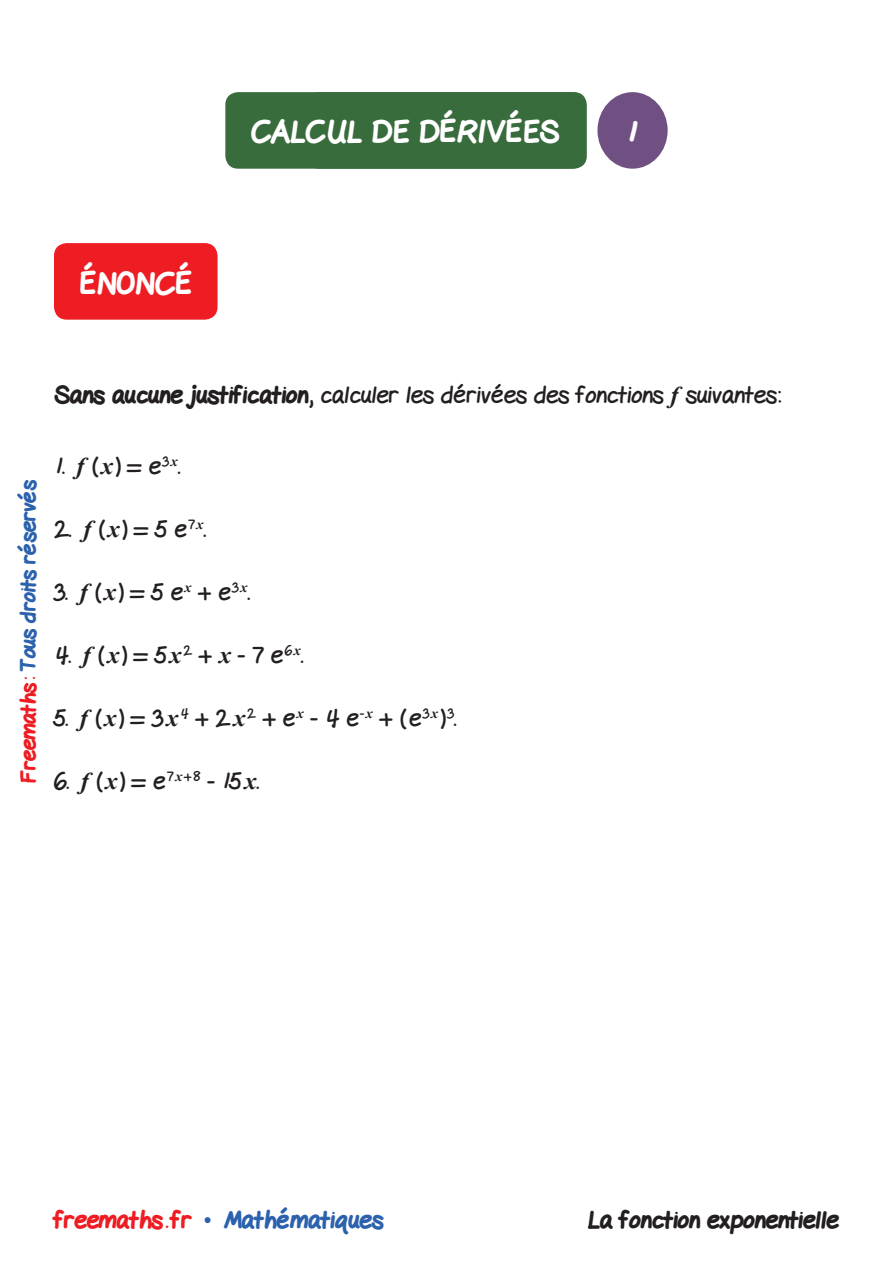
<style>
.page{position:relative;width:893px;height:1263px;background:#fff}
.page>*{position:absolute;margin:0;border:0;box-sizing:border-box;transform-origin:0 0}
.Titre{font:800 30px "Gel Pen";color:#fff}
.Texte-Enoncé{font:24px "Gel Pen";color:#231f20}
.t1{font:800 24px "Gel Pen";color:#2c62ad}
.t2{font:800 24px "Gel Pen";color:#231f20}
.t3{font:800 21px "Gel Pen";letter-spacing:-.01em;color:#2c62ad}
.s1{font-weight:800}
.s2{font-family:"Times New Roman";font-weight:700;font-style:italic}
.s3{color:#ee1d23}
.s4{font-family:"Times New Roman";font-weight:400}
</style>
<div class="page">
<div style="left:54px;top:243px;width:164px;height:77px;background:#ee1d23;border-radius:13px"></div>
<div style="left:225px;top:92px;width:360px;height:77px;background:#386c3d;border-radius:13px"></div>
<div style="left:597px;top:92px;width:71px;height:77px;background:#704f83;border-radius:50%"></div>
<p class="Titre" style="left:251px;top:109px;width:310px">CALCUL DE DÉRIVÉES</p>
<p class="Titre" style="left:626px;top:109px;width:12px">1</p>
<p class="Titre" style="left:406px;top:109px;width:83px">TITRE</p>
<p class="Titre" style="left:80px;top:260px;width:114px">ÉNONCÉ</p>
<p class="Texte-Enoncé" style="left:54px;top:375px;width:729px"><span class="s1">Sans aucune justification</span>, calculer les dérivées des fonctions <span class="s2">f</span> suivantes:</p>
<p class="t3" style="left:12px;top:783px;width:305px;rotate:-90deg"><span class="s3">Freemaths:</span> Tous droits réservés</p>
<p class="Texte-Enoncé" style="left:54px;top:446px;width:128px">1. <span class="s2">f</span> (<span class="s2">x</span>) = e<sup>3</sup><sup>x</sup>.</p>
<p class="Texte-Enoncé" style="left:54px;top:509px;width:153px">2. <span class="s2">f</span> (<span class="s2">x</span>) = 5 e<sup>7</sup><sup>x</sup>.</p>
<p class="Texte-Enoncé" style="left:54px;top:572px;width:197px">3. <span class="s2">f</span> (<span class="s2">x</span>) = 5 e<sup>x</sup> + e<sup>3</sup><sup>x</sup>.</p>
<p class="Texte-Enoncé" style="left:54px;top:635px;width:251px">4. <span class="s2">f</span> (<span class="s2">x</span>) = 5<span class="s2">x</span><sup>2</sup> + <span class="s2">x</span> - 7 e<sup>6</sup><sup>x</sup>.</p>
<p class="Texte-Enoncé" style="left:54px;top:698px;width:404px">5. <span class="s2">f</span> (<span class="s2">x</span>) = 3<span class="s2">x</span><sup>4</sup> + 2<span class="s2">x</span><sup>2</sup> + e<sup>x</sup> - 4 e<sup>-</sup><sup>x</sup> + (e<sup>3</sup><sup>x</sup>)<sup>3</sup>.</p>
<p class="Texte-Enoncé" style="left:54px;top:761px;width:206px">6. <span class="s2">f</span> (<span class="s2">x</span>) = e<sup>7</sup><sup>x</sup><sup>+8</sup> - 15<span class="s2">x</span>.</p>
<p class="t1" style="left:54px;top:1201px;width:331px"><span class="s3">freemaths . fr</span> <span class="s4">•</span> Mathématiques</p>
<p class="t2" style="left:588px;top:1201px;width:253px">La fonction exponentielle</p>
</div>
